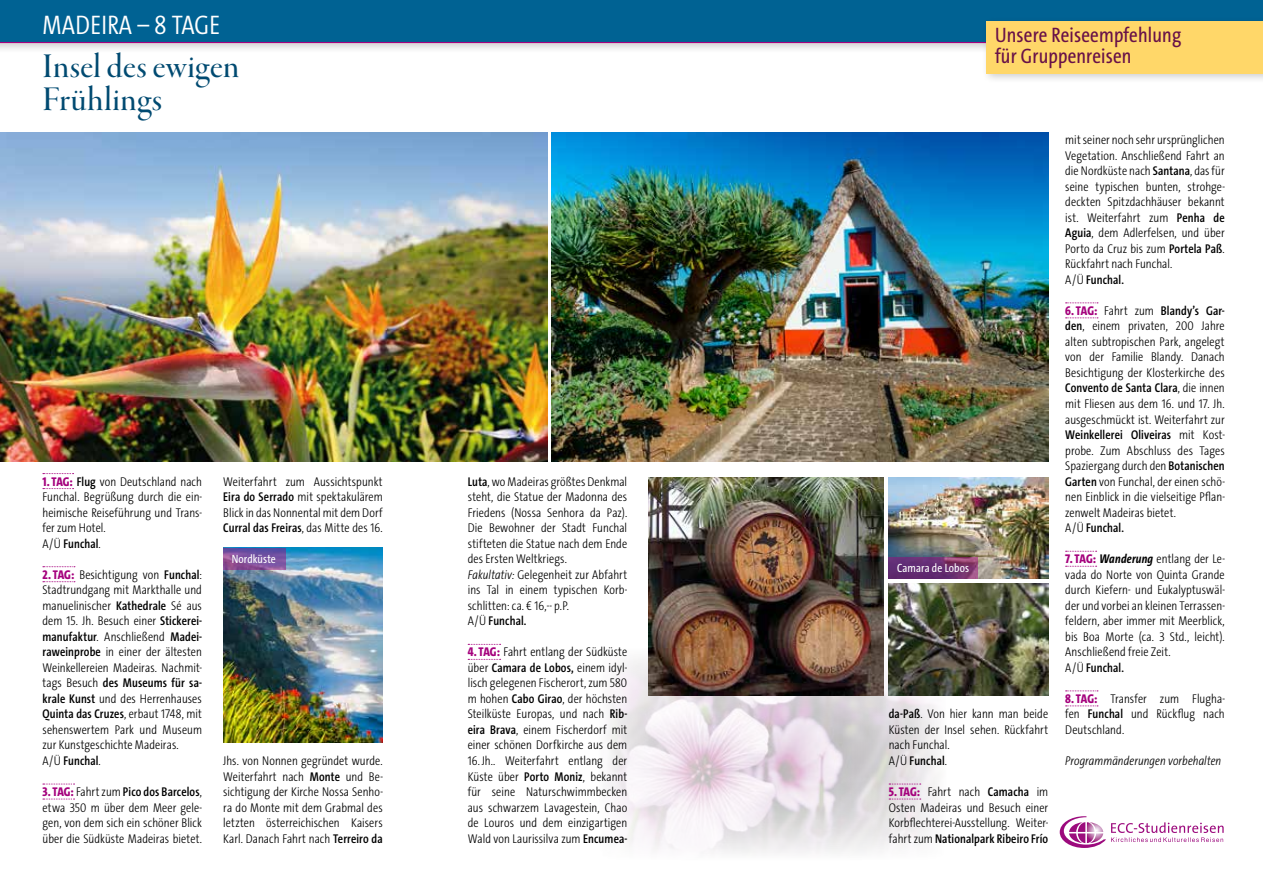
<style>
.page{position:relative;width:1263px;height:893px;background:#fff}
.page>*{position:absolute;margin:0;border:0;box-sizing:border-box;transform-origin:0 0}
.t1{font:36px/33px "Garamond Premr Pro Med Disp";letter-spacing:.015em;color:#004a71}
.t2{font:300 27px "The Sans Cd I LF4";letter-spacing:.01em;color:#fff}
.t3{font:21px/21px "The Sans Cd I LF5";letter-spacing:.01em;color:#681148}
.t4{font:300 12.75px/15.5px "The Sans Cd I LF3";letter-spacing:.005em;color:#000;text-align:justify}
.t5{font:600 12.75px "The Sans Cd I LF6";letter-spacing:.01em;color:#000}
.t6{font:italic 300 12.75px "The Sans Cd I LF3 i";letter-spacing:.005em;color:#000}
.t7{font:12px "The Sans Cd I LF5";letter-spacing:.01em;color:#fff}
.s1{font-family:"The Sans Cd I LF8";font-weight:800;color:#a5027d}
.s2{font-family:"The Sans Cd I LF6";font-weight:600}
.s3{font-family:"The Sans Cd I LF3";font-weight:300}
.s4{font-family:"The Sans Cd I LF3 i";font-style:italic}
.s5{font-family:"The Sans Cd I LF7 i";font-weight:700;font-style:italic}
</style>
<div class="page">
<svg style="left:1060px;top:816px;width:164px;height:32px"></svg>
<img style="left:607px;top:641px;width:331px;height:212px">
<img style="left:648px;top:477px;width:235px;height:219px">
<div style="left:0;top:0;width:1263px;height:54px;background:#000;opacity:.2"></div>
<div style="left:0;top:0;width:1263px;height:43px;background:#006293"></div>
<svg style="left:43px;top:488px;width:31px;height:1px"></svg>
<svg style="left:43px;top:581px;width:32px;height:1px"></svg>
<svg style="left:43px;top:799px;width:32px;height:1px"></svg>
<svg style="left:43px;top:473px;width:31px;height:1px"></svg>
<svg style="left:43px;top:566px;width:32px;height:1px"></svg>
<svg style="left:43px;top:784px;width:32px;height:1px"></svg>
<svg style="left:1065px;top:317px;width:33px;height:1px"></svg>
<svg style="left:1065px;top:566px;width:32px;height:1px"></svg>
<svg style="left:1065px;top:705px;width:33px;height:1px"></svg>
<svg style="left:1065px;top:302px;width:33px;height:1px"></svg>
<svg style="left:1065px;top:551px;width:32px;height:1px"></svg>
<svg style="left:1065px;top:690px;width:33px;height:1px"></svg>
<img style="left:223px;top:548px;width:160px;height:195px">
<hr style="left:0;top:42px;width:1263px;height:1px;background:#a5027d">
<div style="left:981px;top:16px;width:282px;height:68px;background:#000;opacity:.2"></div>
<div style="left:986px;top:21px;width:277px;height:52px;background:#ffd769"></div>
<svg style="left:468px;top:659px;width:33px;height:1px"></svg>
<svg style="left:468px;top:644px;width:33px;height:1px"></svg>
<svg style="left:889px;top:799px;width:32px;height:1px"></svg>
<svg style="left:889px;top:784px;width:32px;height:1px"></svg>
<img style="left:889px;top:583px;width:159px;height:113px">
<img style="left:0;top:133px;width:547px;height:328px">
<img style="left:551px;top:133px;width:497px;height:328px">
<img style="left:889px;top:477px;width:159px;height:102px">
<svg style="left:889px;top:557px;width:89px;height:22px;background:#6e3172"></svg>
<svg style="left:223px;top:548px;width:63px;height:22px"></svg>
<h2 class="t2" style="left:43px;top:12px;width:179px">MADEIRA – 8 TAGE</h2>
<h1 class="t1" style="left:43px;top:51px;width:198px">Insel des ewigen<br>Frühlings</h1>
<p class="t4" style="left:43px;top:474px;width:161px"><span class="s1">1. TAG:</span> <span class="s2">Flug</span> von Deutschland nach Funchal. Begrüßung durch die ein&shy;heimische Reiseführung und Trans&shy;fer zum Hotel.</p>
<p class="t5" style="left:43px;top:537px;width:60px"><span class="s3">A/Ü</span> Funchal<span class="s3">.</span></p>
<p class="t4" style="left:43px;top:567px;width:161px"><span class="s1">2. TAG:</span> Besichtigung von <span class="s2">Funchal</span>:<br>Stadtrundgang mit Markthalle und manuelinischer <span class="s2">Kathedrale</span> Sé aus dem 15. Jh. Besuch einer <span class="s2">Stickerei-</span></p>
<p class="t5" style="left:43px;top:630px;width:161px">manufaktur<span class="s3">. Anschließend</span> Madei-</p>
<p class="t4" style="left:43px;top:645px;width:161px"><span class="s2">raweinprobe</span> in einer der ältesten<br>Weinkellereien Madeiras. Nachmit-</p>
<p class="t5" style="left:43px;top:677px;width:161px"><span class="s3">tags Besuch</span> des Museums für sa-</p>
<p class="t4" style="left:43px;top:692px;width:161px"><span class="s2">krale Kunst</span> und des Herrenhauses</p>
<p class="t5" style="left:43px;top:708px;width:161px">Quinta das Cruzes<span class="s3">, erbaut 1748, mit</span></p>
<p class="t4" style="left:43px;top:723px;width:161px">sehenswertem Park und Museum zur Kunstgeschichte Madeiras.</p>
<p class="t5" style="left:43px;top:754px;width:60px"><span class="s3">A/Ü</span> Funchal<span class="s3">.</span></p>
<p class="t5" style="left:43px;top:785px;width:161px"><span class="s1">3. TAG:</span> <span class="s3">Fahrt zum</span> Pico dos Barcelos<span class="s3">,</span></p>
<p class="t4" style="left:43px;top:800px;width:161px">etwa 350 m über dem Meer gele&shy;gen, von dem sich ein schöner Blick über die Südküste Madeiras bietet.</p>
<p class="t4" style="left:223px;top:474px;width:161px">Weiterfahrt zum Aussichtspunkt <span class="s2">Eira do Serrado</span> mit spektakulärem Blick in das Nonnental mit dem Dorf</p>
<p class="t5" style="left:223px;top:521px;width:161px">Curral das Freiras<span class="s3">, das Mitte des 16.</span></p>
<p class="t7" style="left:232px;top:553px;width:46px">Nordküste</p>
<p class="t4" style="left:223px;top:754px;width:161px">Jhs. von Nonnen gegründet wurde.<br>Weiterfahrt nach <span class="s2">Monte</span> und Be&shy;sichtigung der Kirche Nossa Senho&shy;ra do Monte mit dem Grabmal des letzten österreichischen Kaisers Karl. Danach Fahrt nach <span class="s2">Terreiro da</span></p>
<p class="t4" style="left:468px;top:474px;width:161px;text-align:left"><span class="s2">Luta</span>, wo Madeiras größtes Denkmal steht, die Statue der Madonna des<br>Friedens (Nossa Senhora da Paz).<br>Die Bewohner der Stadt Funchal stifteten die Statue nach dem Ende des Ersten Weltkriegs.<br><span class="s4">Fakultativ:</span> Gelegenheit zur Abfahrt ins Tal in einem typischen Korb&shy;schlitten: ca. € 16,-- p.P.</p>
<p class="t5" style="left:468px;top:615px;width:60px"><span class="s3">A/Ü</span> Funchal.</p>
<p class="t4" style="left:468px;top:645px;width:161px"><span class="s1">4. TAG:</span> Fahrt entlang der Südküste über <span class="s2">Camara de Lobos,</span> einem idyl&shy;lisch gelegenen Fischerort, zum 580 m hohen <span class="s2">Cabo Girao</span>, der höchsten Steilküste Europas, und nach <span class="s2">Rib&shy;eira Brava</span>, einem Fischerdorf mit einer schönen Dorfkirche aus dem</p>
<p class="t4" style="left:468px;top:754px;width:161px">16. Jh.. Weiterfahrt entlang der Küste über <span class="s2">Porto Moniz</span>, bekannt für seine Naturschwimmbecken aus schwarzem Lavagestein, Chao de Louros und dem einzigartigen Wald von Laurissilva zum <span class="s2">Encumea-</span></p>
<h3 class="t3" style="left:995px;top:26px;width:188px">Unsere Reiseempfehlung für Gruppenreisen</h3>
<p class="t7" style="left:897px;top:562px;width:73px">Camara de Lobos</p>
<p class="t4" style="left:889px;top:707px;width:161px"><span class="s2">da-Paß</span>. Von hier kann man beide Küsten der Insel sehen. Rückfahrt nach Funchal.</p>
<p class="t5" style="left:889px;top:754px;width:60px"><span class="s3">A/Ü</span> Funchal<span class="s3">.</span></p>
<p class="t4" style="left:889px;top:785px;width:161px"><span class="s1">5. TAG:</span> Fahrt nach <span class="s2">Camacha</span> im Osten Madeiras und Besuch einer Korbflechterei-Ausstellung. Weiter-</p>
<p class="t5" style="left:889px;top:832px;width:161px"><span class="s3">fahrt zum</span> Nationalpark Ribeiro Frío</p>
<p class="t4" style="left:1065px;top:133px;width:161px">mit seiner noch sehr ursprünglichen Vegetation. Anschließend Fahrt an die Nordküste nach <span class="s2">Santana</span>, das für seine typischen bunten, strohge&shy;deckten Spitzdachhäuser bekannt ist. Weiterfahrt zum <span class="s2">Penha de Aguia</span>, dem Adlerfelsen, und über Porto da Cruz bis zum <span class="s2">Portela Paß</span>.<br>Rückfahrt nach Funchal.</p>
<p class="t5" style="left:1065px;top:273px;width:60px"><span class="s3">A/Ü</span> Funchal.</p>
<p class="t5" style="left:1065px;top:304px;width:161px"><span class="s1">6. TAG:</span> <span class="s3">Fahrt zum</span> Blandy’s Gar-</p>
<p class="t4" style="left:1065px;top:319px;width:161px"><span class="s2">den</span>, einem privaten, 200 Jahre alten subtropischen Park, angelegt von der Familie Blandy. Danach Besichtigung der Klosterkirche des</p>
<p class="t5" style="left:1065px;top:382px;width:161px">Convento de Santa Clara<span class="s3">, die innen</span></p>
<p class="t4" style="left:1065px;top:397px;width:161px">mit Fliesen aus dem 16. und 17. Jh. ausgeschmückt ist. Weiterfahrt zur</p>
<p class="t5" style="left:1065px;top:428px;width:161px">Weinkellerei Oliveiras <span class="s3">mit Kost-</span></p>
<p class="t4" style="left:1065px;top:443px;width:161px">probe. Zum Abschluss des Tages Spaziergang durch den <span class="s2">Botanischen Garten</span> von Funchal, der einen schö&shy;nen Einblick in die vielseitige Pflan&shy;zenwelt Madeiras bietet.</p>
<p class="t5" style="left:1065px;top:521px;width:60px"><span class="s3">A/Ü</span> Funchal.</p>
<p class="t4" style="left:1065px;top:552px;width:161px"><span class="s1">7. TAG:</span> <span class="s5">Wanderung</span> entlang der Le&shy;vada do Norte von Quinta Grande durch Kiefern- und Eukalyptuswäl&shy;der und vorbei an kleinen Terrassen&shy;feldern, aber immer mit Meerblick, bis Boa Morte (ca. 3 Std., leicht).<br>Anschließend freie Zeit.</p>
<p class="t5" style="left:1065px;top:661px;width:60px"><span class="s3">A/Ü</span> Funchal.</p>
<p class="t4" style="left:1065px;top:692px;width:161px"><span class="s1">8. TAG:</span> Transfer zum Flugha&shy;fen <span class="s2">Funchal</span> und Rückflug nach Deutschland.</p>
<p class="t6" style="left:1065px;top:755px;width:157px">Programmänderungen vorbehalten</p>
</div>
